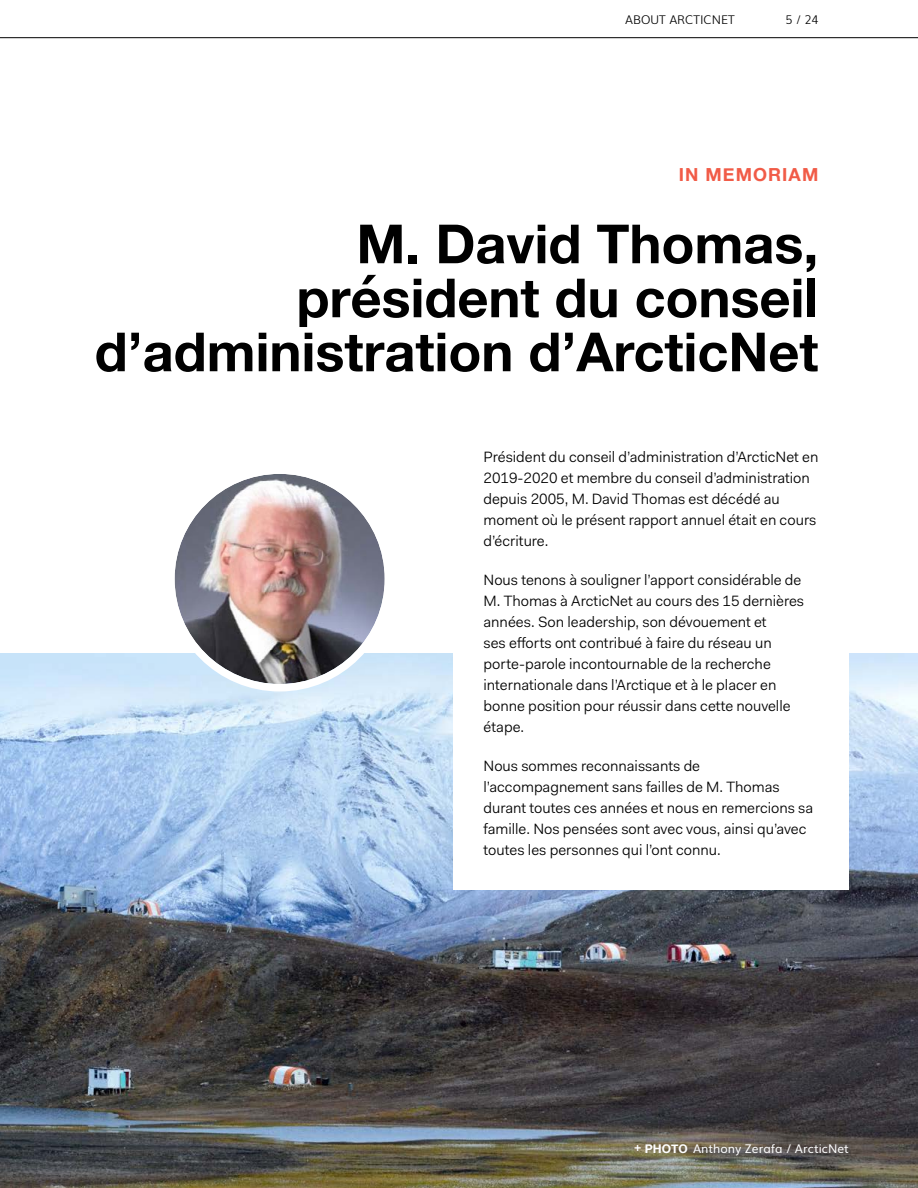
<style>
.page{position:relative;width:918px;height:1188px;background:#fff}
.page>*{position:absolute;margin:0;border:0;box-sizing:border-box;transform-origin:0 0}
.t1{font:700 54px/54px "Helvetica Neue";color:#000;text-align:right}
.t2{font:700 18px "Helvetica Neue";letter-spacing:.06em;color:#f15b47}
.t3{font:15px/21px "Fakt Pro Blond";color:#000}
.t4{font:12px "Muli";color:#fff}
.t5{font:300 12px "Muli";color:#000}
.s1{font-family:"Helvetica Neue";font-weight:700}
</style>
<div class="page">
<img style="left:0;top:653px;width:918px;height:535px">
<hr style="left:0;top:37px;width:918px;height:1px;background:#000">
<img style="left:175px;top:474px;width:210px;height:210px;border-radius:105px">
<div style="left:167px;top:466px;width:225px;height:226px;border:8px solid #fff;border-radius:50%"></div>
<div style="left:453px;top:572px;width:396px;height:317px;background:#fff"></div>
<p class="t5" style="left:625px;top:10px;width:111px">ABOUT ARCTICNET</p>
<p class="t5" style="left:786px;top:10px;width:35px">5 / 24</p>
<p class="t2" style="left:679px;top:161px;width:141px">IN MEMORIAM</p>
<h1 class="t1" style="left:95px;top:218px;width:725px">M. David Thomas,<br>président du conseil d’administration d’ArcticNet</h1>
<p class="t3" style="left:484px;top:446px;width:336px">Président du conseil d’administration d’ArcticNet en 2019-2020 et membre du conseil d’administration depuis 2005, M. David Thomas est décédé au moment où le présent rapport annuel était en cours d’écriture.</p>
<p class="t3" style="left:484px;top:569px;width:322px">Nous tenons à souligner l’apport considérable de M. Thomas à ArcticNet au cours des 15 dernières années. Son leadership, son dévouement et<br>ses efforts ont contribué à faire du réseau un porte-parole incontournable de la recherche internationale dans l’Arctique et à le placer en bonne position pour réussir dans cette nouvelle étape.</p>
<p class="t3" style="left:484px;top:755px;width:331px">Nous sommes reconnaissants de l’accompagnement sans failles de M. Thomas durant toutes ces années et nous en remercions sa famille. Nos pensées sont avec vous, ainsi qu’avec toutes les personnes qui l’ont connu.</p>
<p class="t4" style="left:634px;top:1139px;width:216px"><span class="s1">+ PHOTO</span> Anthony Zerafa / ArcticNet</p>
</div>
